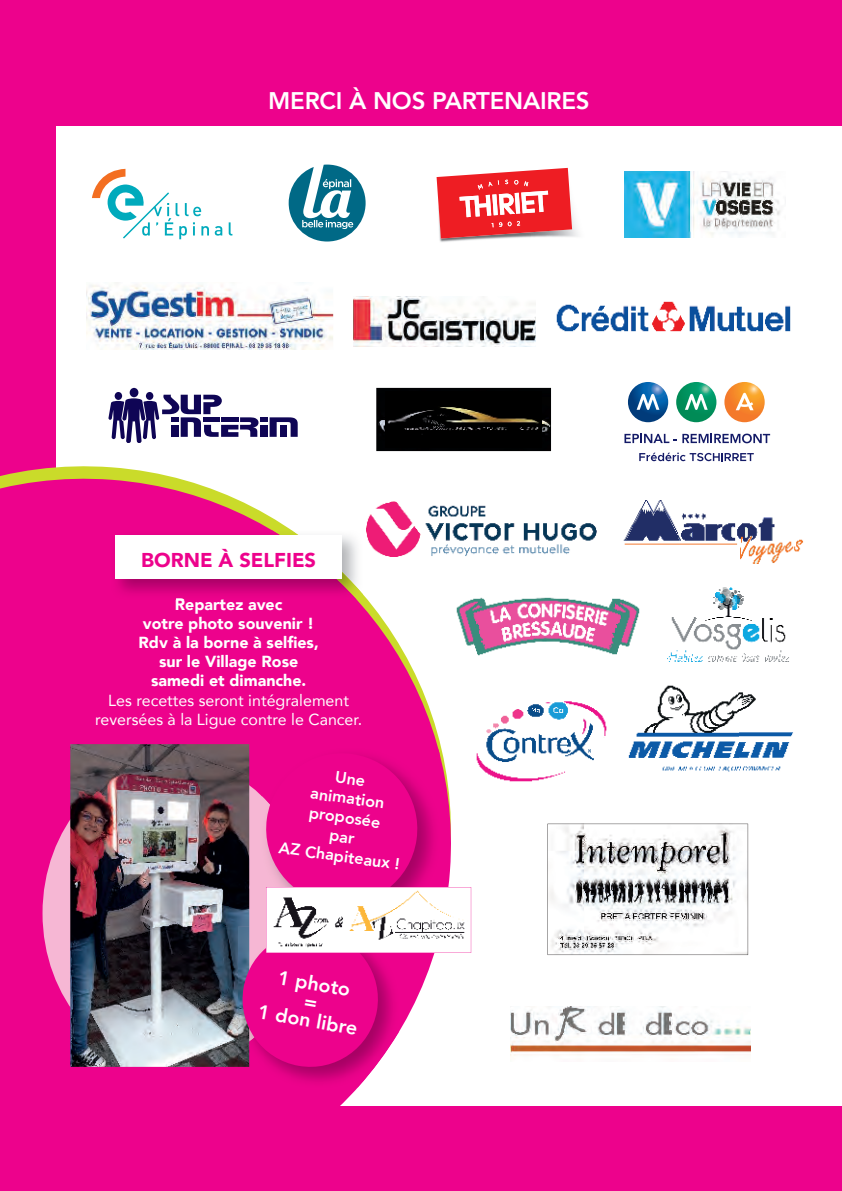
<style>
.page{position:relative;width:842px;height:1191px;background:#ed028c}
.page>*{position:absolute;margin:0;border:0;box-sizing:border-box;transform-origin:0 0}
.t1{font:800 24px "Avenir";letter-spacing:-.01em;color:#fff}
.t2{font:900 20px "Avenir";color:#ed028c}
.t3{font:800 19.8px/19.6px "Avenir";color:#fff;text-align:center}
.t4{font:800 16.2px/19.4px "Avenir";color:#fff;text-align:center}
.t5{font:900 16px/19.2px "Avenir";color:#fff;text-align:center}
.t6{font:16px/19.2px "Avenir";color:#fff;text-align:center}
</style>
<div class="page">
<div style="left:57px;top:126px;width:785px;height:980px;background:#fff"></div>
<svg style="left:0;top:465px;width:442px;height:641px;fill:#ed028c"></svg>
<div style="left:43px;top:759px;width:266px;height:307px;background:#f6b7d4;border-radius:50%"></div>
<img style="left:357px;top:530px;width:6px;height:70px">
<img style="left:111px;top:530px;width:246px;height:70px">
<img style="left:176px;top:598px;width:106px;height:2px">
<div style="left:116px;top:535px;width:226px;height:43px;background:#fff"></div>
<img style="left:70px;top:744px;width:179px;height:322px">
<img style="left:238px;top:1072px;width:160px;height:15px">
<img style="left:556px;top:301px;width:235px;height:31px">
<img style="left:353px;top:297px;width:182px;height:49px">
<img style="left:376px;top:388px;width:175px;height:63px">
<img style="left:386px;top:391px;width:155px;height:56px">
<img style="left:628px;top:685px;width:165px;height:87px">
<img style="left:436px;top:167px;width:142px;height:75px">
<svg style="left:437px;top:168px;width:135px;height:70px"></svg>
<svg style="left:215px;top:226px;width:7px;height:10px"></svg>
<svg style="left:229px;top:222px;width:3px;height:13px"></svg>
<svg style="left:92px;top:169px;width:117px;height:70px"></svg>
<img style="left:624px;top:171px;width:157px;height:66px">
<svg style="left:289px;top:165px;width:77px;height:76px"></svg>
<img style="left:87px;top:283px;width:247px;height:67px">
<img style="left:623px;top:500px;width:181px;height:63px">
<img style="left:667px;top:587px;width:122px;height:74px">
<svg style="left:628px;top:382px;width:40px;height:40px"></svg>
<svg style="left:637px;top:394px;width:22px;height:16px"></svg>
<svg style="left:676px;top:382px;width:40px;height:40px"></svg>
<svg style="left:685px;top:394px;width:23px;height:16px"></svg>
<svg style="left:724px;top:382px;width:41px;height:40px"></svg>
<svg style="left:736px;top:393px;width:17px;height:17px"></svg>
<svg style="left:639px;top:452px;width:115px;height:9px"></svg>
<svg style="left:624px;top:433px;width:146px;height:10px"></svg>
<svg style="left:108px;top:388px;width:190px;height:54px"></svg>
<img style="left:456px;top:597px;width:184px;height:59px">
<img style="left:511px;top:1006px;width:239px;height:50px">
<img style="left:476px;top:701px;width:131px;height:81px">
<svg style="left:237px;top:748px;width:234px;height:324px"></svg>
<svg style="left:548px;top:823px;width:200px;height:132px"></svg>
<img style="left:367px;top:502px;width:229px;height:54px">
<h1 class="t1" style="left:268px;top:82px;width:323px">MERCI À NOS PARTENAIRES</h1>
<p class="t2" style="left:141px;top:542px;width:176px">BORNE À SELFIES</p>
<p class="t5" style="left:139px;top:594px;width:182px">Repartez avec<br>votre photo souvenir !<br>Rdv à la borne à selfies, sur le Village Rose samedi et dimanche.</p>
<p class="t6" style="left:95px;top:690px;width:268px">Les recettes seront intégralement reversées à la Ligue contre le Cancer.</p>
<p class="t4" style="left:291px;top:760px;width:123px;rotate:8deg">Une<br>animation proposée<br>par<br>AZ Chapiteaux !</p>
<p class="t3" style="left:280px;top:967px;width:75px;rotate:10deg">1 photo =</p>
<p class="t3" style="left:260px;top:1001px;width:102px;rotate:10deg">1 don libre</p>
</div>
